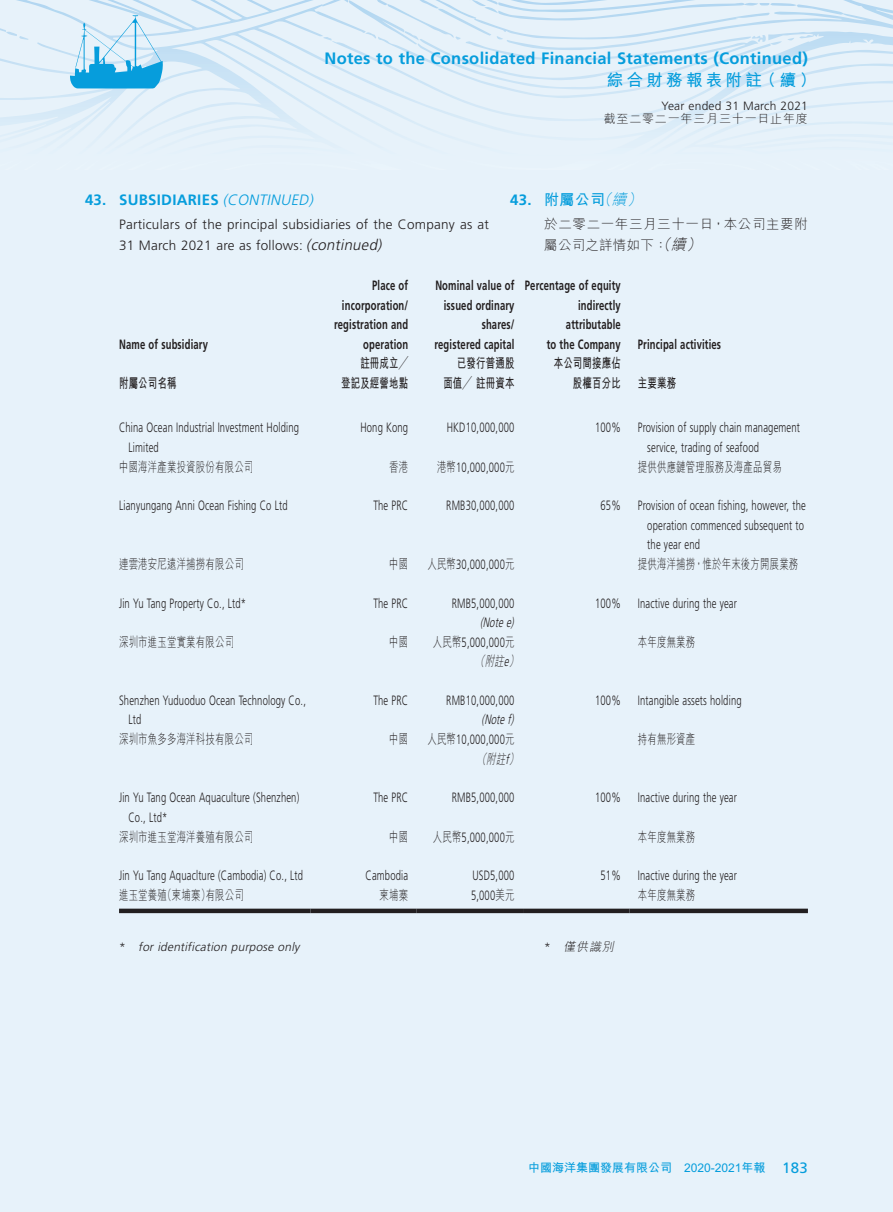
<style>
.page{position:relative;width:893px;height:1212px;background:#e7f2fa}
.page>*{position:absolute;margin:0;border:0;box-sizing:border-box;transform-origin:0 0}
.t1{font:700 16.5px "Frutiger LT Std";letter-spacing:.02em;color:#069ddc}
.t2{font:16.5px "M Hei HK Bold E Ten B5 H";letter-spacing:.2em;color:#069ddc}
.t3{font:700 15px "Frutiger LT Std";letter-spacing:.02em;color:#069ddc}
.t4{font:15px "M Hei HK Bold E Ten B5 H";color:#069ddc}
.t5{font:300 13.5px/19.5px "Frutiger LT Std";letter-spacing:.02em;color:#231f20;scale:.7 1}
.t6{font:700 13.5px/19.5px "Frutiger LT Std";letter-spacing:.02em;color:#231f20;text-align:right;scale:.7 1}
.t7{font:13.5px "M Hei HK Light E Ten B5 H";letter-spacing:.015em;color:#231f20;scale:.7 1}
.t8{font:300 13.5px/21px "Frutiger LT Std";letter-spacing:.02em;color:#231f20}
.t9{font:13.5px/19.5px "M Hei HK Bold E Ten B5 H";letter-spacing:.015em;color:#231f20;text-align:right;scale:.7 1}
.t10{font:13.5px/21px "M Hei HK Light E Ten B5 H";letter-spacing:.045em;color:#231f20}
.t11{font:italic 300 13.5px "Frutiger LT Std";color:#231f20;scale:.7 1}
.t12{font:italic 13.5px "M Hei HK Light E Ten B5 H";color:#231f20;scale:.7 1}
.t13{font:italic 300 12px "Frutiger LT Std";color:#231f20}
.t14{font:12px "M Hei HK Bold E Ten B5 H";color:#069ddc}
.t15{font:300 12px "Frutiger LT Std";letter-spacing:.02em;color:#231f20}
.t16{font:12px "M Hei HK Light E Ten B5 H";letter-spacing:.07em;color:#231f20}
.t17{font:italic 12px "M Hei HK Light E Ten B5 H";color:#231f20}
.s1{font-weight:300;font-style:italic}
.s2{font-style:italic;font-size:15px}
.s3{font-family:"Frutiger LT Std";font-weight:700}
.s4{font-family:"M Hei HK Light E Ten B5 H";font-style:italic}
.s5{font-family:"M Hei HK Light E Ten B5 H";font-weight:400}
.s6{font-family:"Frutiger LT Std";font-weight:300}
.s7{font-style:normal}
.s8{font-family:"Frutiger LT Std";font-weight:300;font-style:normal}
.s9{font-family:"Frutiger LT Std";font-size:15px}
</style>
<div class="page">
<svg style="left:315px;top:0;width:578px;height:130px"></svg>
<svg style="left:6px;top:32px;width:22px;height:8px"></svg>
<svg style="left:70px;top:15px;width:93px;height:74px"></svg>
<hr style="left:119px;top:909px;width:191px;height:4px;background:#231f20">
<hr style="left:310px;top:909px;width:107px;height:4px;background:#231f20">
<hr style="left:417px;top:909px;width:106px;height:4px;background:#231f20">
<hr style="left:523px;top:909px;width:106px;height:4px;background:#231f20">
<hr style="left:629px;top:909px;width:179px;height:4px;background:#231f20">
<p class="t1" style="left:324px;top:52px;width:485px">Notes to the Consolidated Financial Statements (Continued)</p>
<p class="t2" style="left:607px;top:74px;width:211px">綜合財務報表附註（續）</p>
<p class="t15" style="left:662px;top:101px;width:148px">Year ended 31 March 2021</p>
<p class="t16" style="left:604px;top:114px;width:206px">截至二零二一年三月三十一日止年度</p>
<p class="t3" style="left:85px;top:194px;width:232px">43. SUBSIDIARIES <span class="s1">(CONTINUED)</span></p>
<p class="t8" style="left:119px;top:214px;width:371px">Particulars of the principal subsidiaries of the Company as at<br>31 March 2021 are as follows: <span class="s2">(continued)</span></p>
<p class="t4" style="left:510px;top:193px;width:136px"><span class="s3">43.</span> 附屬公司<span class="s4">（續）</span></p>
<p class="t10" style="left:544px;top:215px;width:265px">於二零二一年三月三十一日，本公司主要附屬公司之詳情如下：<span class="s2">（續）</span></p>
<p class="t6" style="left:119px;top:335px;width:129px">Name of subsidiary</p>
<p class="t9" style="left:119px;top:375px;width:84px">附屬公司名稱</p>
<p class="t6" style="left:334px;top:277px;width:107px">Place of incorporation/ registration and operation</p>
<p class="t6" style="left:435px;top:277px;width:116px">Nominal value of issued ordinary shares/ registered capital</p>
<p class="t6" style="left:525px;top:277px;width:139px">Percentage of equity indirectly attributable<br>to the Company</p>
<p class="t9" style="left:341px;top:355px;width:97px">註冊成立╱<br>登記及經營地點</p>
<p class="t9" style="left:443px;top:355px;width:103px">已發行普通股<br>面值╱ 註冊資本</p>
<p class="t9" style="left:554px;top:355px;width:97px">本公司間接應佔股權百分比</p>
<p class="t6" style="left:638px;top:335px;width:120px">Principal activities</p>
<p class="t9" style="left:638px;top:375px;width:56px">主要業務</p>
<p class="t5" style="left:128px;top:419px;width:245px;text-indent:-9px">China Ocean Industrial Investment Holding<br>Limited</p>
<p class="t5" style="left:360px;top:419px;width:70px">Hong Kong</p>
<p class="t5" style="left:447px;top:419px;width:98px">HKD10,000,000</p>
<p class="t5" style="left:595px;top:419px;width:38px">100%</p>
<p class="t5" style="left:647px;top:419px;width:220px;text-indent:-9px">Provision of supply chain management service, trading of seafood</p>
<p class="t7" style="left:119px;top:461px;width:193px">中國海洋產業投資股份有限公司</p>
<p class="t7" style="left:389px;top:461px;width:29px">香港</p>
<p class="t5" style="left:437px;top:458px;width:112px"><span class="s5">港幣</span>10,000,000<span class="s5">元</span></p>
<p class="t7" style="left:638px;top:461px;width:207px">提供供應鏈管理服務及海產品貿易</p>
<p class="t5" style="left:119px;top:497px;width:242px">Lianyungang Anni Ocean Fishing Co Ltd</p>
<p class="t5" style="left:373px;top:497px;width:51px">The PRC</p>
<p class="t5" style="left:446px;top:497px;width:99px">RMB30,000,000</p>
<p class="t5" style="left:600px;top:497px;width:30px">65%</p>
<p class="t5" style="left:647px;top:497px;width:228px;text-indent:-9px">Provision of ocean fishing, however, the operation commenced subsequent to the year end</p>
<p class="t7" style="left:119px;top:559px;width:180px">連雲港安尼遠洋捕撈有限公司</p>
<p class="t7" style="left:389px;top:559px;width:29px">中國</p>
<p class="t5" style="left:427px;top:556px;width:126px"><span class="s5">人民幣</span>30,000,000<span class="s5">元</span></p>
<p class="t7" style="left:638px;top:559px;width:231px">提供海洋捕撈，惟於年末後方開展業務</p>
<p class="t5" style="left:119px;top:594px;width:183px">Jin Yu Tang Property Co., Ltd*</p>
<p class="t5" style="left:373px;top:594px;width:51px">The PRC</p>
<p class="t5" style="left:452px;top:594px;width:91px">RMB5,000,000</p>
<p class="t11" style="left:480px;top:617px;width:53px">(Note e)</p>
<p class="t5" style="left:595px;top:594px;width:38px">100%</p>
<p class="t5" style="left:638px;top:594px;width:143px">Inactive during the year</p>
<p class="t7" style="left:119px;top:636px;width:166px">深圳市進玉堂實業有限公司</p>
<p class="t7" style="left:389px;top:636px;width:29px">中國</p>
<p class="t5" style="left:433px;top:633px;width:118px"><span class="s5">人民幣</span>5,000,000<span class="s5">元</span></p>
<p class="t12" style="left:475px;top:656px;width:66px">（附註<span class="s6">e</span>）</p>
<p class="t7" style="left:638px;top:636px;width:84px">本年度無業務</p>
<p class="t5" style="left:128px;top:691px;width:255px;text-indent:-9px">Shenzhen Yuduoduo Ocean Technology Co.,<br>Ltd</p>
<p class="t5" style="left:373px;top:691px;width:51px">The PRC</p>
<p class="t5" style="left:446px;top:691px;width:99px">RMB10,000,000</p>
<p class="t11" style="left:482px;top:714px;width:51px">(Note f)</p>
<p class="t5" style="left:595px;top:691px;width:38px">100%</p>
<p class="t5" style="left:638px;top:691px;width:150px">Intangible assets holding</p>
<p class="t7" style="left:119px;top:734px;width:193px">深圳市魚多多海洋科技有限公司</p>
<p class="t7" style="left:389px;top:734px;width:29px">中國</p>
<p class="t5" style="left:427px;top:731px;width:126px"><span class="s5">人民幣</span>10,000,000<span class="s5">元</span></p>
<p class="t12" style="left:477px;top:753px;width:64px">（附註<span class="s6">f</span>）</p>
<p class="t7" style="left:638px;top:734px;width:84px">持有無形資產</p>
<p class="t5" style="left:128px;top:789px;width:246px;text-indent:-9px">Jin Yu Tang Ocean Aquaculture (Shenzhen)<br>Co., Ltd*</p>
<p class="t5" style="left:373px;top:789px;width:51px">The PRC</p>
<p class="t5" style="left:452px;top:789px;width:91px">RMB5,000,000</p>
<p class="t5" style="left:595px;top:789px;width:38px">100%</p>
<p class="t5" style="left:638px;top:789px;width:143px">Inactive during the year</p>
<p class="t7" style="left:119px;top:831px;width:193px">深圳市進玉堂海洋養殖有限公司</p>
<p class="t7" style="left:389px;top:831px;width:29px">中國</p>
<p class="t5" style="left:433px;top:828px;width:118px"><span class="s5">人民幣</span>5,000,000<span class="s5">元</span></p>
<p class="t7" style="left:638px;top:831px;width:84px">本年度無業務</p>
<p class="t5" style="left:119px;top:867px;width:264px">Jin Yu Tang Aquaclture (Cambodia) Co., Ltd</p>
<p class="t5" style="left:366px;top:867px;width:62px">Cambodia</p>
<p class="t5" style="left:472px;top:867px;width:62px">USD5,000</p>
<p class="t5" style="left:600px;top:867px;width:30px">51%</p>
<p class="t5" style="left:638px;top:867px;width:143px">Inactive during the year</p>
<p class="t7" style="left:119px;top:890px;width:180px">進玉堂養殖（柬埔寨）有限公司</p>
<p class="t7" style="left:380px;top:890px;width:42px">柬埔寨</p>
<p class="t5" style="left:471px;top:887px;width:64px">5,000<span class="s5">美元</span></p>
<p class="t7" style="left:638px;top:890px;width:84px">本年度無業務</p>
<p class="t13" style="left:119px;top:942px;width:182px"><span class="s7">*</span> for identification purpose only</p>
<p class="t17" style="left:544px;top:942px;width:73px"><span class="s8">*</span> 僅供識別</p>
<p class="t14" style="left:528px;top:1163px;width:281px">中國海洋集團發展有限公司 2020-2021年報 <span class="s9">183</span></p>
</div>
